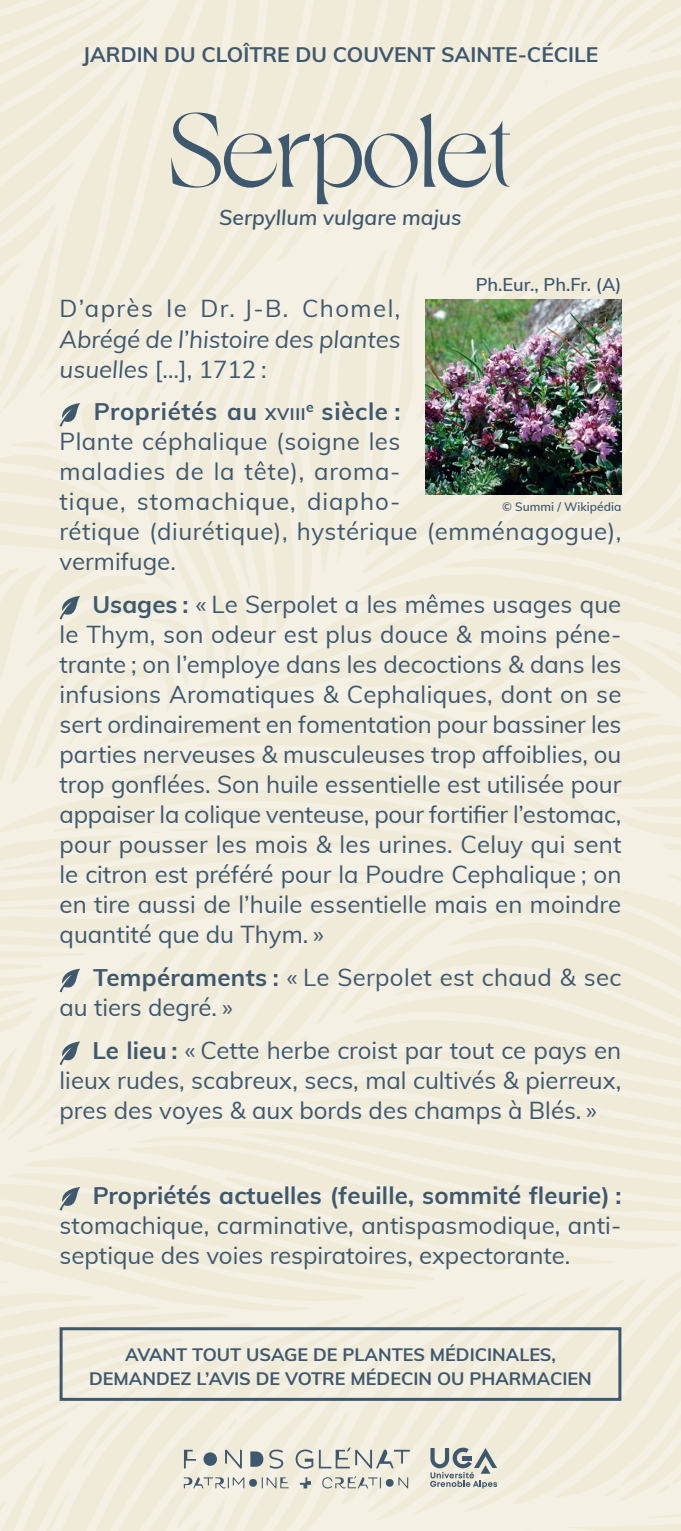
<style>
.page{position:relative;width:681px;height:1531px;background:#fff}
.page>*{position:absolute;margin:0;border:0;box-sizing:border-box;transform-origin:0 0}
.t1{font:105px "Dahlia";color:#3e586e}
.t2{font:24px/30px "Muli";letter-spacing:.005em;color:#3e586e;text-align:justify}
.t3{font:24px/30px "Muli";letter-spacing:.025em;color:#3e586e}
.t4{font:italic 24px/30px "Muli";letter-spacing:-.005em;color:#3e586e}
.t5{font:700 24px "Muli";letter-spacing:.005em;color:#3e586e}
.t6{font:24px "Muli";letter-spacing:.06em;color:#3e586e}
.t7{font:700 21px "Muli";color:#3e586e}
.t8{font:italic 600 21px "Muli";color:#3e586e}
.t9{font:700 18px/24px "Muli";color:#3e586e;text-align:center}
.t10{font:600 18px "Muli";color:#3e586e}
.t11{font:600 12px "Muli";color:#3e586e}
.s1{font-style:normal}
.s2{font-weight:700}
.s3{font-weight:700;font-size:16.8px}
</style>
<div class="page">
<div style="left:0;top:0;width:680px;height:1531px;background:#f0ebdb"></div>
<svg style="left:0;top:0;width:140px;height:128px;background:#f1ecdd"></svg>
<svg style="left:60px;top:403px;width:20px;height:24px"></svg>
<svg style="left:60px;top:596px;width:20px;height:23px"></svg>
<svg style="left:60px;top:969px;width:20px;height:23px"></svg>
<svg style="left:60px;top:1041px;width:20px;height:24px"></svg>
<svg style="left:60px;top:1187px;width:20px;height:23px"></svg>
<div style="left:60px;top:1327px;width:561px;height:74px;border:3px solid #3e586e"></div>
<svg style="left:184px;top:1477px;width:104px;height:11px"></svg>
<svg style="left:322px;top:1476px;width:86px;height:12px"></svg>
<div style="left:249px;top:1479px;width:8px;height:8px;background:#3e586e;border-radius:50%"></div>
<div style="left:385px;top:1479px;width:8px;height:8px;background:#3e586e;border-radius:50%"></div>
<div style="left:203px;top:1452px;width:14px;height:14px;background:#3e586e;border-radius:50%"></div>
<svg style="left:300px;top:1477px;width:11px;height:11px"></svg>
<svg style="left:225px;top:1447px;width:184px;height:21px;background:#cacbc4"></svg>
<svg style="left:184px;top:1450px;width:12px;height:18px"></svg>
<svg style="left:430px;top:1446px;width:67px;height:42px;background:#b8bdb9"></svg>
<img style="left:426px;top:299px;width:195px;height:195px">
<p class="t7" style="left:82px;top:41px;width:517px">JARDIN DU CLOÎTRE DU COUVENT SAINTE-CÉCILE</p>
<h1 class="t1" style="left:170px;top:112px;width:341px">Serpolet</h1>
<p class="t8" style="left:219px;top:204px;width:244px">Serpyllum vulgare majus</p>
<p class="t10" style="left:475px;top:272px;width:147px">Ph.Eur., Ph.Fr. (A)</p>
<p class="t6" style="left:60px;top:293px;width:342px">D’après le Dr. J-B. Chomel,</p>
<p class="t4" style="left:60px;top:323px;width:342px">Abrégé de l’histoire des plantes usuelles <span class="s1">[…], 1712 :</span></p>
<p class="t3" style="left:60px;top:396px;width:563px;text-indent:34px"><span class="s2">Propriétés au</span> <span class="s3">XVIII</span><sup>e</sup> <span class="s2">siècle :<br></span>Plante céphalique (soigne les<br>maladies de la tête), aroma-<br>tique, stomachique, diapho-<br>rétique (diurétique), hystérique (emménagogue), vermifuge.</p>
<p class="t2" style="left:60px;top:589px;width:563px;text-indent:33px"><span class="s2">Usages :</span> « Le Serpolet a les mêmes usages que le Thym, son odeur est plus douce &amp; moins péne&shy;trante ; on l’employe dans les decoctions &amp; dans les infusions Aromatiques &amp; Cephaliques, dont on se sert ordinairement en fomentation pour bassiner les parties nerveuses &amp; musculeuses trop affoiblies, ou trop gonflées. Son huile essentielle est utilisée pour appaiser la colique venteuse, pour fortifier l’estomac, pour pousser les mois &amp; les urines. Celuy qui sent le citron est préféré pour la Poudre Cephalique ; on en tire aussi de l’huile essentielle mais en moindre quantité que du Thym. »</p>
<p class="t2" style="left:60px;top:962px;width:563px;text-indent:33px"><span class="s2">Tempéraments :</span> « Le Serpolet est chaud &amp; sec au tiers degré. »</p>
<p class="t2" style="left:60px;top:1034px;width:563px;text-indent:33px"><span class="s2">Le lieu :</span> « Cette herbe croist par tout ce pays en lieux rudes, scabreux, secs, mal cultivés &amp; pierreux, pres des voyes &amp; aux bords des champs à Blés. »</p>
<p class="t11" style="left:502px;top:499px;width:121px">© Summi / Wikipédia</p>
<p class="t5" style="left:93px;top:1180px;width:530px">Propriétés actuelles (feuille, sommité fleurie) :</p>
<p class="t2" style="left:60px;top:1210px;width:563px">stomachique, carminative, antispasmodique, anti&shy;septique des voies respiratoires, expectorante.</p>
<p class="t9" style="left:89px;top:1342px;width:504px">AVANT TOUT USAGE DE PLANTES MÉDICINALES,<br>DEMANDEZ L’AVIS DE VOTRE MÉDECIN OU PHARMACIEN</p>
</div>
